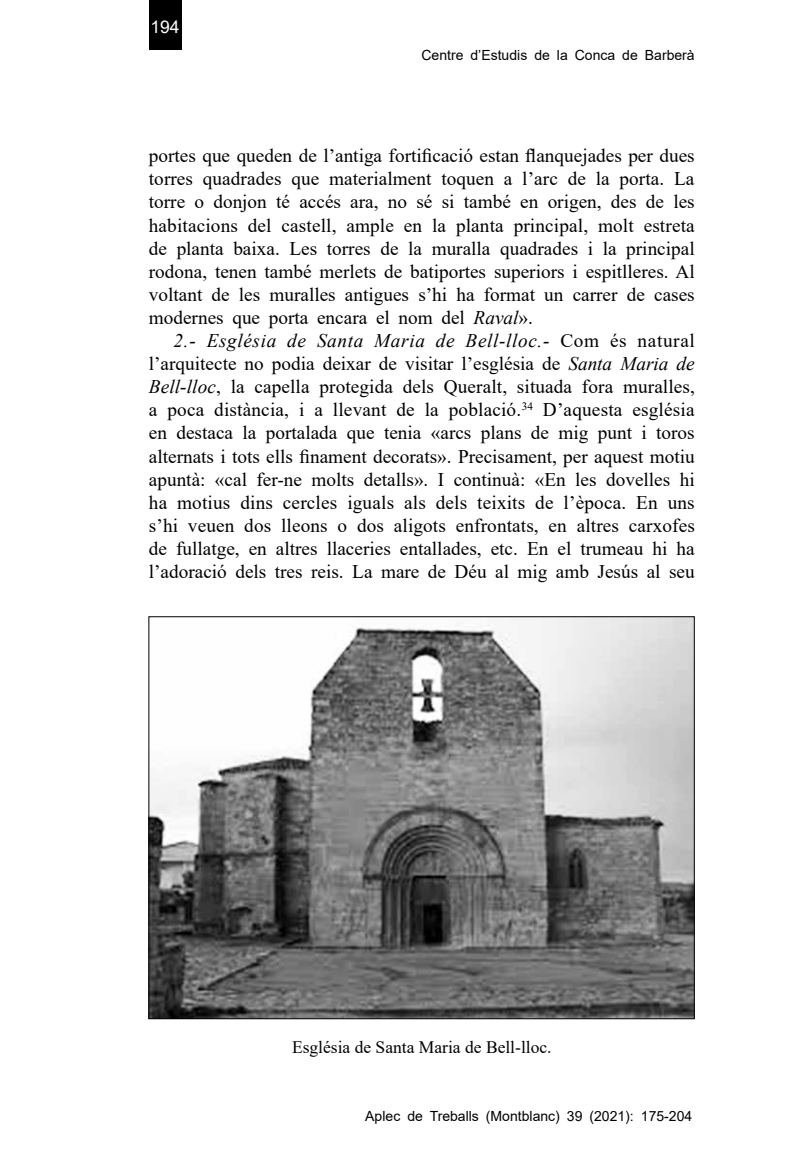
<style>
.page{position:relative;width:794px;height:1166px;background:#fff}
.page>*{position:absolute;margin:0;border:0;box-sizing:border-box;transform-origin:0 0}
.t1{font:19.25px/23.1px "Times New Roman";color:#000;text-align:justify}
.t2{font:17.5px "Times New Roman";color:#000}
.t3{font:17.5px "Arial";color:#fff}
.t4{font:14px "Arial";color:#000}
.s1{font-style:italic}
</style>
<div class="page">
<div style="left:149px;top:0;width:32px;height:50px;background:#000"></div>
<img style="left:151px;top:618px;width:541px;height:399px">
<p class="t3" style="left:150px;top:14px;width:31px">194</p>
<p class="t4" style="left:421px;top:45px;width:275px">Centre d’Estudis de la Conca de Barberà</p>
<p class="t1" style="left:149px;top:144px;width:547px">portes que queden de l’antiga fortificació estan flanquejades per dues torres quadrades que materialment toquen a l’arc de la porta. La torre o donjon té accés ara, no sé si també en origen, des de les habitacions del castell, ample en la planta principal, molt estreta de planta baixa. Les torres de la muralla quadrades i la principal rodona, tenen també merlets de batiportes superiors i espitlleres. Al voltant de les muralles antigues s’hi ha format un carrer de cases modernes que porta encara el nom del <span class="s1">Raval</span>».</p>
<p class="t1" style="left:149px;top:328px;width:547px;text-indent:25px"><span class="s1">2.- Església de Santa Maria de Bell-lloc.-</span> Com és natural l’arquitecte no podia deixar de visitar l’església de <span class="s1">Santa Maria de Bell-lloc</span>, la capella protegida dels Queralt, situada fora muralles, a poca distància, i a llevant de la població.<sup>34</sup> D’aquesta església en destaca la portalada que tenia «arcs plans de mig punt i toros alternats i tots ells finament decorats». Precisament, per aquest motiu apuntà: «cal fer-ne molts detalls». I continuà: «En les dovelles hi ha motius dins cercles iguals als dels teixits de l’època. En uns s’hi veuen dos lleons o dos aligots enfrontats, en altres carxofes de fullatge, en altres llaceries entallades, etc. En el trumeau hi ha l’adoració dels tres reis. La mare de Déu al mig amb Jesús al seu</p>
<p class="t2" style="left:292px;top:1034px;width:261px">Església de Santa Maria de Bell-lloc.</p>
<p class="t4" style="left:365px;top:1106px;width:328px">Aplec de Treballs (Montblanc) 39 (2021): 175-204</p>
</div>
